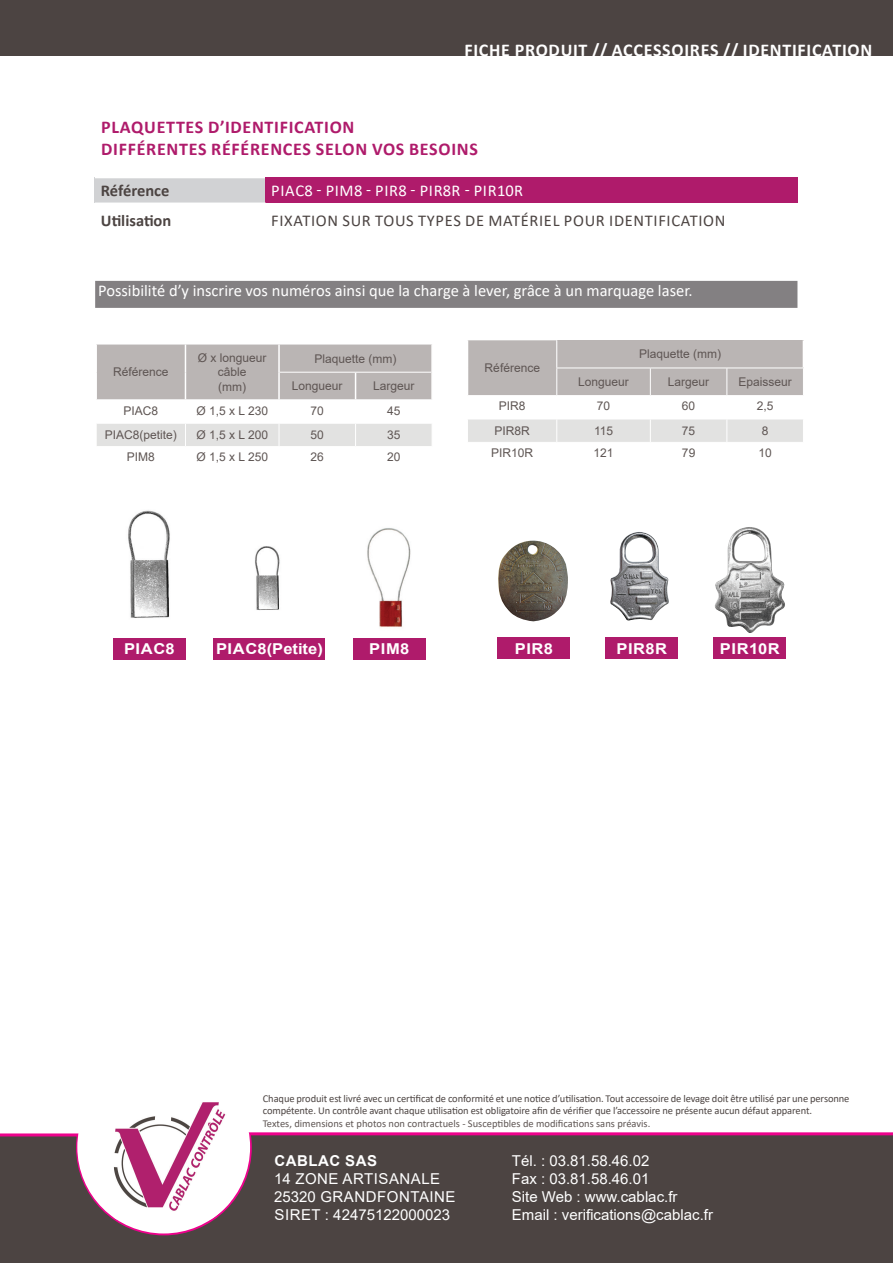
<style>
.page{position:relative;width:893px;height:1263px;background:#fff}
.page>*{position:absolute;margin:0;border:0;box-sizing:border-box;transform-origin:0 0}
.t1{font:700 18px/21.6px "Calibri";letter-spacing:.04em;color:#af1b6b}
.t2{font:700 18px "Calibri";letter-spacing:.04em;color:#fff}
.t3{font:16.5px "Calibri";color:#fff}
.t4{font:16.5px "Calibri";letter-spacing:.04em;color:#4c4442}
.t5{font:16.5px "Calibri";letter-spacing:.04em;color:#fff}
.t6{font:700 16.5px "Calibri";color:#4c4442}
.t7{font:15px/18px "Arial";color:#fff}
.t8{font:15px/18px "Arial";letter-spacing:.035em;color:#fff}
.t9{font:700 15px "Arial";letter-spacing:.035em;color:#fff;scale:1.1 1}
.t10{font:700 15px "Arial";color:#fff;scale:1.1 1}
.t11{font:700 15px "Arial";letter-spacing:.035em;color:#fff}
.t12{font:12px/14.4px "Arial";color:#5e5553;text-align:center}
.t13{font:10.5px/12.6px "Calibri";letter-spacing:-.01em;color:#4c4442}
.t14{font:10.5px "Calibri";color:#5e5553}
</style>
<div class="page">
<div style="left:0;top:0;width:893px;height:55px;background:#4c4442"></div>
<div style="left:0;top:1134px;width:893px;height:129px;background:#4c4442"></div>
<svg style="left:0;top:1132px;width:893px;height:104px"></svg>
<div style="left:77px;top:1061px;width:173px;height:172px;background:#fff;border-radius:50%"></div>
<img style="left:114px;top:1102px;width:116px;height:117px">
<div style="left:95px;top:178px;width:170px;height:25px;background:#d1d2d4"></div>
<div style="left:265px;top:178px;width:532px;height:25px;background:#af1b6b"></div>
<div style="left:97px;top:282px;width:699px;height:24px;background:#838082"></div>
<div style="left:95px;top:281px;width:702px;height:27px;border:3px solid #838082"></div>
<svg style="left:96px;top:345px;width:336px;height:101px"></svg>
<svg style="left:468px;top:340px;width:336px;height:102px"></svg>
<img style="left:367px;top:528px;width:44px;height:99px">
<img style="left:128px;top:510px;width:42px;height:108px">
<img style="left:255px;top:546px;width:25px;height:64px">
<div style="left:113px;top:638px;width:73px;height:22px;background:#af1b6b"></div>
<div style="left:213px;top:638px;width:112px;height:22px;background:#af1b6b"></div>
<div style="left:353px;top:638px;width:72px;height:22px;background:#af1b6b"></div>
<img style="left:715px;top:527px;width:70px;height:106px">
<img style="left:610px;top:532px;width:59px;height:89px">
<img style="left:498px;top:541px;width:70px;height:80px">
<div style="left:497px;top:637px;width:73px;height:22px;background:#af1b6b"></div>
<div style="left:605px;top:637px;width:73px;height:22px;background:#af1b6b"></div>
<div style="left:713px;top:637px;width:73px;height:22px;background:#af1b6b"></div>
<h1 class="t2" style="left:464px;top:37px;width:409px">FICHE PRODUIT // ACCESSOIRES // IDENTIFICATION</h1>
<h1 class="t1" style="left:101px;top:116px;width:378px">PLAQUETTES D’IDENTIFICATION<br>DIFFÉRENTES RÉFÉRENCES SELON VOS BESOINS</h1>
<h2 class="t6" style="left:101px;top:179px;width:70px">Référence</h2>
<h2 class="t5" style="left:271px;top:180px;width:253px">PIAC8 - PIM8 - PIR8 - PIR8R - PIR10R</h2>
<h2 class="t6" style="left:101px;top:209px;width:72px">Utilisation</h2>
<h2 class="t4" style="left:271px;top:209px;width:456px">FIXATION SUR TOUS TYPES DE MATÉRIEL POUR IDENTIFICATION</h2>
<h2 class="t3" style="left:98px;top:279px;width:596px">Possibilité d’y inscrire vos numéros ainsi que la charge à lever, grâce à un marquage laser.</h2>
<p class="t12" style="left:113px;top:365px;width:57px">Référence</p>
<p class="t12" style="left:198px;top:350px;width:70px">Ø x longueur câble<br>(mm)</p>
<p class="t12" style="left:315px;top:351px;width:84px">Plaquette (mm)</p>
<p class="t12" style="left:292px;top:379px;width:52px">Longueur</p>
<p class="t12" style="left:373px;top:379px;width:43px">Largeur</p>
<p class="t12" style="left:485px;top:361px;width:57px">Référence</p>
<p class="t12" style="left:639px;top:347px;width:84px">Plaquette (mm)</p>
<p class="t12" style="left:578px;top:375px;width:52px">Longueur</p>
<p class="t12" style="left:668px;top:375px;width:43px">Largeur</p>
<p class="t12" style="left:738px;top:375px;width:55px">Epaisseur</p>
<p class="t12" style="left:123px;top:403px;width:36px">PIAC8</p>
<p class="t12" style="left:196px;top:403px;width:73px">Ø 1,5 x L 230</p>
<p class="t12" style="left:311px;top:403px;width:15px">70</p>
<p class="t12" style="left:387px;top:403px;width:15px">45</p>
<p class="t12" style="left:105px;top:428px;width:74px">PIAC8(petite)</p>
<p class="t12" style="left:196px;top:428px;width:73px">Ø 1,5 x L 200</p>
<p class="t12" style="left:311px;top:428px;width:15px">50</p>
<p class="t12" style="left:387px;top:428px;width:15px">35</p>
<p class="t12" style="left:127px;top:450px;width:30px">PIM8</p>
<p class="t12" style="left:196px;top:450px;width:73px">Ø 1,5 x L 250</p>
<p class="t12" style="left:311px;top:450px;width:15px">26</p>
<p class="t12" style="left:387px;top:450px;width:15px">20</p>
<p class="t12" style="left:499px;top:399px;width:28px">PIR8</p>
<p class="t12" style="left:597px;top:399px;width:15px">70</p>
<p class="t12" style="left:682px;top:399px;width:15px">60</p>
<p class="t12" style="left:757px;top:399px;width:18px">2,5</p>
<p class="t12" style="left:494px;top:424px;width:37px">PIR8R</p>
<p class="t12" style="left:594px;top:424px;width:21px">115</p>
<p class="t12" style="left:682px;top:424px;width:15px">75</p>
<p class="t12" style="left:762px;top:424px;width:8px">8</p>
<p class="t12" style="left:491px;top:446px;width:44px">PIR10R</p>
<p class="t12" style="left:594px;top:446px;width:22px">121</p>
<p class="t12" style="left:682px;top:446px;width:15px">79</p>
<p class="t12" style="left:758px;top:446px;width:15px">10</p>
<h3 class="t9" style="left:124px;top:639px;width:48px">PIAC8</h3>
<h3 class="t10" style="left:216px;top:639px;width:99px">PIAC8(Petite)</h3>
<h3 class="t9" style="left:369px;top:639px;width:38px">PIM8</h3>
<h3 class="t9" style="left:515px;top:638px;width:36px">PIR8</h3>
<h3 class="t9" style="left:616px;top:638px;width:47px">PIR8R</h3>
<h3 class="t9" style="left:720px;top:638px;width:56px">PIR10R</h3>
<p class="t13" style="left:263px;top:1091px;width:588px">Chaque produit est livré avec un certificat de conformité et une notice d’utilisation. Tout accessoire de levage doit être utilisé par une personne compétente. Un contrôle avant chaque utilisation est obligatoire afin de vérifier que l’accessoire ne présente aucun défaut apparent.</p>
<p class="t14" style="left:263px;top:1116px;width:389px">Textes, dimensions et photos non contractuels - Susceptibles de modifications sans préavis.</p>
<h3 class="t11" style="left:275px;top:1150px;width:104px">CABLAC SAS</h3>
<h3 class="t8" style="left:274px;top:1169px;width:183px">14 ZONE ARTISANALE<br>25320 GRANDFONTAINE<br>SIRET : 42475122000023</h3>
<h3 class="t7" style="left:512px;top:1151px;width:203px">Tél. : 03.81.58.46.02<br>Fax : 03.81.58.46.01<br>Site Web : www.cablac.fr<br>Email : verifications@cablac.fr</h3>
</div>
